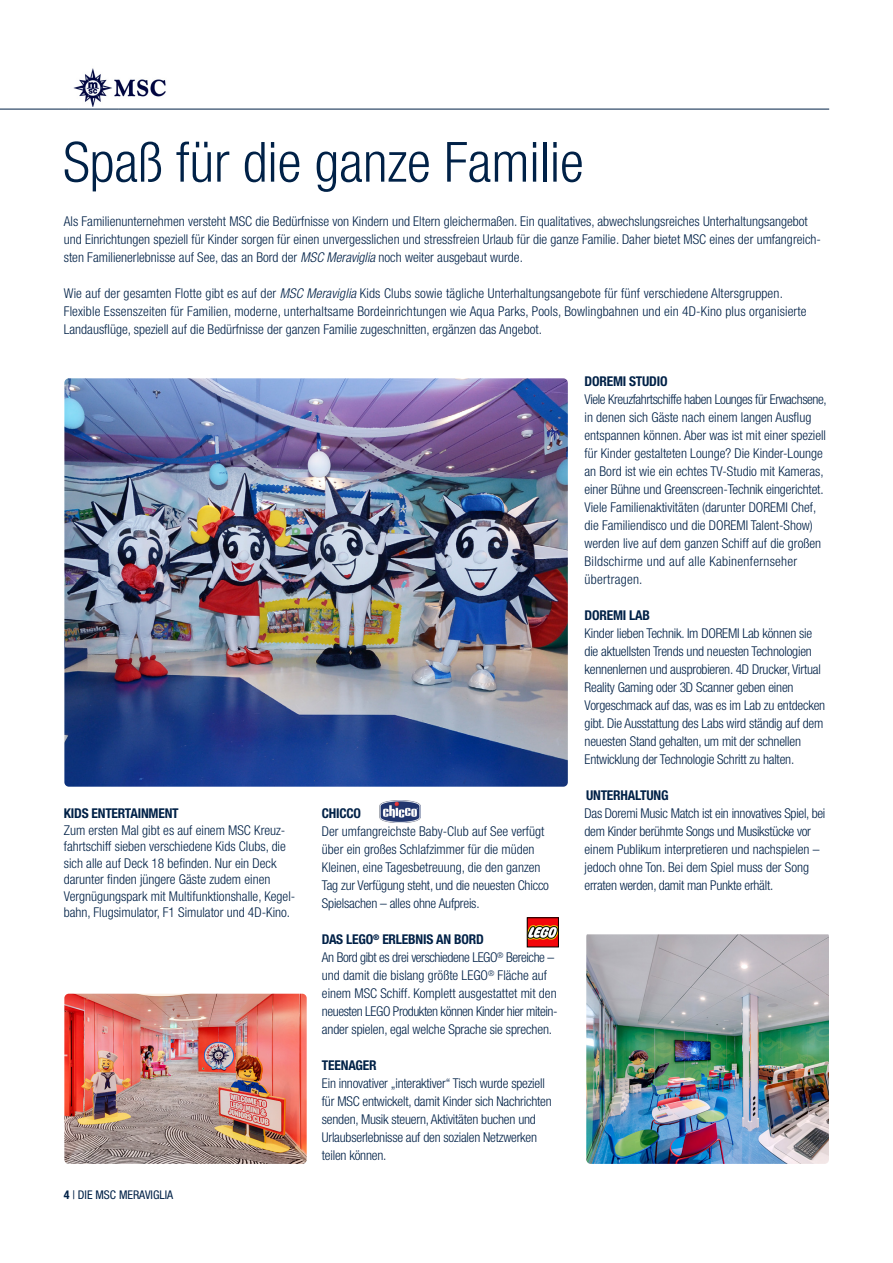
<style>
.page{position:relative;width:893px;height:1263px;background:#fff}
.page>*{position:absolute;margin:0;border:0;box-sizing:border-box;transform-origin:0 0}
.t1{font:300 condensed 55.5px "Helvetica Neue LT Pro";color:#002147}
.t2{font:300 condensed 13.5px/18px "Helvetica Neue LT Pro";color:#002147}
.t3{font:300 condensed 13.5px/18px "Helvetica Neue LT Pro";letter-spacing:-.02em;color:#002147}
.t4{font:700 condensed 13.5px "Helvetica Neue LT Pro";letter-spacing:-.015em;color:#002147}
.t5{font:condensed 12px "Helvetica Neue LT Pro";color:#002147}
.s1{font-family:"Helvetica Neue LT Std";font-style:italic}
.s2{font-weight:700}
</style>
<div class="page">
<hr style="left:0;top:109px;width:69px;height:1px;background:#002147">
<hr style="left:69px;top:109px;width:49px;height:1px;background:#002147">
<hr style="left:118px;top:109px;width:711px;height:1px;background:#002147">
<img style="left:73px;top:68px;width:93px;height:39px">
<img style="left:64px;top:378px;width:504px;height:409px">
<img style="left:586px;top:934px;width:243px;height:230px">
<img style="left:529px;top:920px;width:27px;height:25px">
<img style="left:380px;top:800px;width:40px;height:23px">
<img style="left:64px;top:994px;width:243px;height:170px">
<h1 class="t1" style="left:63px;top:130px;width:522px">Spaß für die ganze Familie</h1>
<p class="t2" style="left:64px;top:212px;width:759px">Als Familienunternehmen versteht MSC die Bedürfnisse von Kindern und Eltern gleichermaßen. Ein qualitatives, abwechslungsreiches Unterhaltungsangebot und Einrichtungen speziell für Kinder sorgen für einen unvergesslichen und stressfreien Urlaub für die ganze Familie. Daher bietet MSC eines der umfangreich&shy;sten Familienerlebnisse auf See, das an Bord der <span class="s1">MSC Meraviglia</span> noch weiter ausgebaut wurde.</p>
<p class="t2" style="left:64px;top:284px;width:744px">Wie auf der gesamten Flotte gibt es auf der <span class="s1">MSC Meraviglia</span> Kids Clubs sowie tägliche Unterhaltungsangebote für fünf verschiedene Altersgruppen.<br>Flexible Essenszeiten für Familien, moderne, unterhaltsame Bordeinrichtungen wie Aqua Parks, Pools, Bowlingbahnen und ein 4D-Kino plus organisierte<br>Landausflüge, speziell auf die Bedürfnisse der ganzen Familie zugeschnitten, ergänzen das Angebot.</p>
<p class="t4" style="left:64px;top:805px;width:116px">KIDS ENTERTAINMENT</p>
<p class="t2" style="left:64px;top:821px;width:233px;line-height:16.5px">Zum ersten Mal gibt es auf einem MSC Kreuz&shy;fahrtschiff sieben verschiedene Kids Clubs, die sich alle auf Deck 18 befinden. Nur ein Deck darunter finden jüngere Gäste zudem einen Vergnügungspark mit Multifunktionshalle, Kegel&shy;bahn, Flugsimulator, F1 Simulator und 4D-Kino.</p>
<p class="t5" style="left:64px;top:1188px;width:111px"><span class="s2">4</span> | DIE MSC MERAVIGLIA</p>
<p class="t4" style="left:322px;top:805px;width:41px">CHICCO</p>
<p class="t2" style="left:322px;top:822px;width:229px">Der umfangreichste Baby-Club auf See verfügt über ein großes Schlafzimmer für die müden Kleinen, eine Tagesbetreuung, die den ganzen Tag zur Verfügung steht, und die neuesten Chicco Spielsachen – alles ohne Aufpreis.</p>
<p class="t2" style="left:322px;top:930px;width:237px"><span class="s2">DAS LEGO</span><sup>®</sup> <span class="s2">ERLEBNIS AN BORD<br></span>An Bord gibt es drei verschiedene LEGO<sup>®</sup> Bereiche – und damit die bislang größte LEGO<sup>®</sup> Fläche auf einem MSC Schiff. Komplett ausgestattet mit den neuesten LEGO Produkten können Kinder hier mitein&shy;ander spielen, egal welche Sprache sie sprechen.</p>
<p class="t4" style="left:322px;top:1057px;width:56px">TEENAGER</p>
<p class="t2" style="left:322px;top:1074px;width:231px">Ein innovativer „interaktiver“ Tisch wurde speziell für MSC entwickelt, damit Kinder sich Nachrichten senden, Musik steuern, Aktivitäten buchen und Urlaubserlebnisse auf den sozialen Netzwerken teilen können.</p>
<p class="t4" style="left:585px;top:373px;width:85px">DOREMI STUDIO</p>
<p class="t2" style="left:585px;top:390px;width:244px">Viele Kreuzfahrtschiffe haben Lounges für Erwachsene, in denen sich Gäste nach einem langen Ausflug entspannen können. Aber was ist mit einer speziell für Kinder gestalteten Lounge? Die Kinder-Lounge an Bord ist wie ein echtes TV-Studio mit Kameras, einer Bühne und Greenscreen-Technik eingerichtet.<br>Viele Familienaktivitäten (darunter DOREMI Chef, die Familiendisco und die DOREMI Talent-Show) werden live auf dem ganzen Schiff auf die großen Bildschirme und auf alle Kabinenfernseher übertragen.</p>
<p class="t4" style="left:585px;top:607px;width:67px">DOREMI LAB</p>
<p class="t2" style="left:585px;top:624px;width:242px">Kinder lieben Technik. Im DOREMI Lab können sie die aktuellsten Trends und neuesten Technologien kennenlernen und ausprobieren. 4D Drucker, Virtual Reality Gaming oder 3D Scanner geben einen Vorgeschmack auf das, was es im Lab zu entdecken gibt. Die Ausstattung des Labs wird ständig auf dem neuesten Stand gehalten, um mit der schnellen Entwicklung der Technologie Schritt zu halten.</p>
<p class="t4" style="left:586px;top:787px;width:84px">UNTERHALTUNG</p>
<p class="t3" style="left:585px;top:804px;width:242px">Das Doremi Music Match ist ein innovatives Spiel, bei dem Kinder berühmte Songs und Musikstücke vor einem Publikum interpretieren und nachspielen – jedoch ohne Ton. Bei dem Spiel muss der Song erraten werden, damit man Punkte erhält.</p>
</div>
